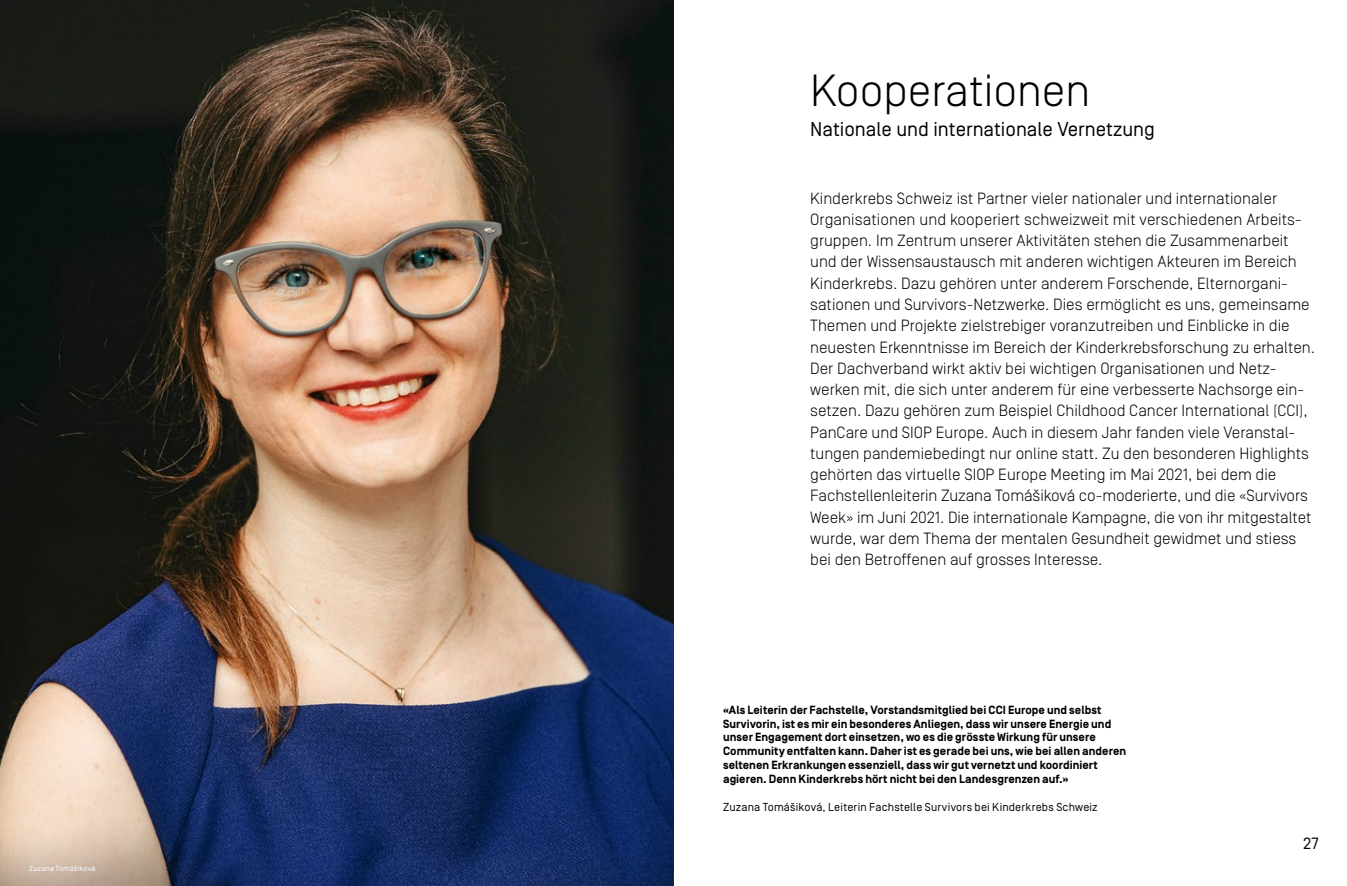
<style>
.page{position:relative;width:1347px;height:886px;background:#fff}
.page>*{position:absolute;margin:0;border:0;box-sizing:border-box;transform-origin:0 0}
.t1{font:300 45px "Simplon BP";color:#000}
.t2{font:20px "Simplon BP Regular";color:#000}
.t3{font:300 16.25px/21.2px "Simplon BP";color:#000}
.t4{font:16.25px "Simplon BP Regular";color:#000}
.t5{font:700 11.88px/13.8px "Simplon BP";color:#000}
.t6{font:11.5px "Simplon BP Regular";letter-spacing:.015em;color:#000}
.t7{font:7.5px "Simplon BP Regular";letter-spacing:.03em;color:#fff}
</style>
<div class="page">
<img style="left:0;top:0;width:673px;height:886px">
<p class="t7" style="left:29px;top:864px;width:68px">Zuzana Tomášiková</p>
<h1 class="t1" style="left:810px;top:64px;width:281px">Kooperationen</h1>
<p class="t2" style="left:810px;top:117px;width:346px">Nationale und internationale Vernetzung</p>
<p class="t3" style="left:810px;top:187px;width:506px">Kinderkrebs Schweiz ist Partner vieler nationaler und internationaler Organisationen und kooperiert schweizweit mit verschiedenen Arbeits&shy;gruppen. Im Zentrum unserer Aktivitäten stehen die Zusammenarbeit und der Wissensaustausch mit anderen wichtigen Akteuren im Bereich Kinderkrebs. Dazu gehören unter anderem Forschende, Elternorgani&shy;sationen und Survivors-Netzwerke. Dies ermöglicht es uns, gemeinsame Themen und Projekte zielstrebiger voranzutreiben und Einblicke in die neuesten Erkenntnisse im Bereich der Kinderkrebsforschung zu erhalten.<br>Der Dachverband wirkt aktiv bei wichtigen Organisationen und Netz&shy;werken mit, die sich unter anderem für eine verbesserte Nachsorge ein&shy;setzen. Dazu gehören zum Beispiel Childhood Cancer International (CCI), PanCare und SIOP Europe. Auch in diesem Jahr fanden viele Veranstal&shy;tungen pandemiebedingt nur online statt. Zu den besonderen Highlights gehörten das virtuelle SIOP Europe Meeting im Mai 2021, bei dem die Fachstellenleiterin Zuzana Tomášiková co-moderierte, und die «Survivors Week» im Juni 2021. Die internationale Kampagne, die von ihr mitgestaltet wurde, war dem Thema der mentalen Gesundheit gewidmet und stiess bei den Betroffenen auf grosses Interesse.</p>
<p class="t5" style="left:723px;top:703px;width:404px">«Als Leiterin der Fachstelle, Vorstandsmitglied bei CCI Europe und selbst Survivorin, ist es mir ein besonderes Anliegen, dass wir unsere Energie und unser Engagement dort einsetzen, wo es die grösste Wirkung für unsere Community entfalten kann. Daher ist es gerade bei uns, wie bei allen anderen seltenen Erkrankungen essenziell, dass wir gut vernetzt und koordiniert agieren. Denn Kinderkrebs hört nicht bei den Landesgrenzen auf.»</p>
<p class="t6" style="left:723px;top:801px;width:376px">Zuzana Tomášiková, Leiterin Fachstelle Survivors bei Kinderkrebs Schweiz</p>
<p class="t4" style="left:1303px;top:834px;width:17px">27</p>
</div>
